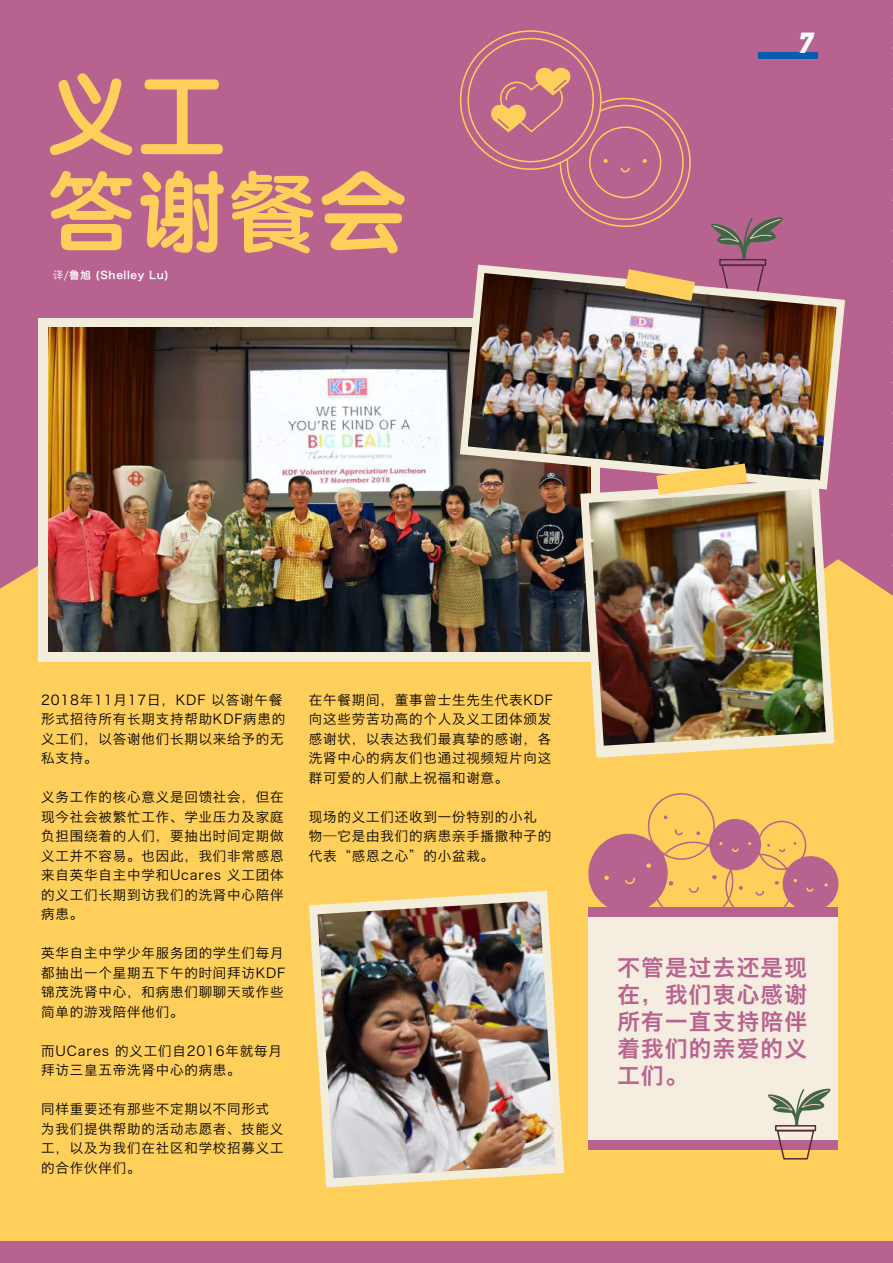
<style>
.page{position:relative;width:893px;height:1263px;background:#fff}
.page>*{position:absolute;margin:0;border:0;box-sizing:border-box;transform-origin:0 0}
.t1{font:85.5px/97.5px "ST Yuanti SC Bold";letter-spacing:.06em;color:#ffcf5b}
.t2{font:italic 800 30px "DIN Next LT Pro";color:#fff}
.t3{font:22.5px/27px "Hiragino Sans GB W6";letter-spacing:.06em;color:#b86290;text-align:justify}
.t4{font:13.5px/19.5px "Hiragino Sans GB W3";letter-spacing:.06em;color:#000}
.t5{font:10.5px "Hiragino Sans GB W6";letter-spacing:.06em;color:#fff}
.s1{font-family:"Hiragino Sans GB W3"}
</style>
<div class="page">
<div style="left:0;top:0;width:893px;height:596px;background:#b86290"></div>
<div style="left:758px;top:52px;width:60px;height:7px;background:#085eac"></div>
<div style="left:0;top:559px;width:893px;height:704px;background:#ffcf5b"></div>
<div style="left:39px;top:318px;width:561px;height:343px;background:#f3eddb"></div>
<img style="left:48px;top:327px;width:532px;height:325px">
<svg style="left:584px;top:787px;width:256px;height:137px;background:#e8ab6c"></svg>
<div style="left:588px;top:907px;width:249px;height:243px;background:#f5eddf"></div>
<div style="left:588px;top:907px;width:249px;height:9px;background:#b86290"></div>
<div style="left:588px;top:1141px;width:249px;height:9px;background:#b86290"></div>
<div style="left:0;top:1241px;width:892px;height:22px;background:#b86290"></div>
<svg style="left:756px;top:1083px;width:88px;height:77px"></svg>
<svg style="left:460px;top:265px;width:385px;height:224px"></svg>
<img style="left:468px;top:273px;width:369px;height:207px">
<svg style="left:490px;top:67px;width:309px;height:234px"></svg>
<svg style="left:309px;top:891px;width:255px;height:296px;background:#fbd77f"></svg>
<img style="left:317px;top:901px;width:239px;height:277px">
<svg style="left:580px;top:479px;width:254px;height:279px"></svg>
<svg style="left:589px;top:746px;width:237px;height:9px;background:#f8dd9b"></svg>
<img style="left:589px;top:489px;width:237px;height:257px">
<svg style="left:656px;top:463px;width:91px;height:32px;background:#dfc077"></svg>
<h1 class="t1" style="left:48px;top:62px;width:359px">义工<br>答谢餐会</h1>
<p class="t5" style="left:53px;top:268px;width:117px"><span class="s1">译/</span>鲁旭 (Shelley Lu)</p>
<h2 class="t2" style="left:798px;top:25px;width:18px">7</h2>
<p class="t4" style="left:41px;top:690px;width:246px">2018年11月17日，KDF 以答谢午餐形式招待所有长期支持帮助KDF病患的义工们，以答谢他们长期以来给予的无私支持。</p>
<p class="t4" style="left:41px;top:787px;width:244px;text-align:justify">义务工作的核心意义是回馈社会，但在现今社会被繁忙工作、学业压力及家庭负担围绕着的人们，要抽出时间定期做义工并不容易。也因此，我们非常感恩来自英华自主中学和Ucares 义工团体的义工们长期到访我们的洗肾中心陪伴病患。</p>
<p class="t4" style="left:41px;top:943px;width:246px">英华自主中学少年服务团的学生们每月都抽出一个星期五下午的时间拜访KDF锦茂洗肾中心，和病患们聊聊天或作些简单的游戏陪伴他们。</p>
<p class="t4" style="left:41px;top:1041px;width:242px">而UCares 的义工们自2016年就每月拜访三皇五帝洗肾中心的病患。</p>
<p class="t4" style="left:41px;top:1099px;width:244px">同样重要还有那些不定期以不同形式为我们提供帮助的活动志愿者、技能义工，以及为我们在社区和学校招募义工的合作伙伴们。</p>
<p class="t4" style="left:309px;top:690px;width:246px">在午餐期间，董事曾士生先生代表KDF向这些劳苦功高的个人及义工团体颁发感谢状，以表达我们最真挚的感谢，各洗肾中心的病友们也通过视频短片向这群可爱的人们献上祝福和谢意。</p>
<p class="t4" style="left:309px;top:807px;width:244px">现场的义工们还收到一份特别的小礼物—它是由我们的病患亲手播撒种子的代表“感恩之心”的小盆栽。</p>
<h3 class="t3" style="left:617px;top:953px;width:191px">不管是过去还是现在，我们衷心感谢所有一直支持陪伴着我们的亲爱的义工们。</h3>
</div>
